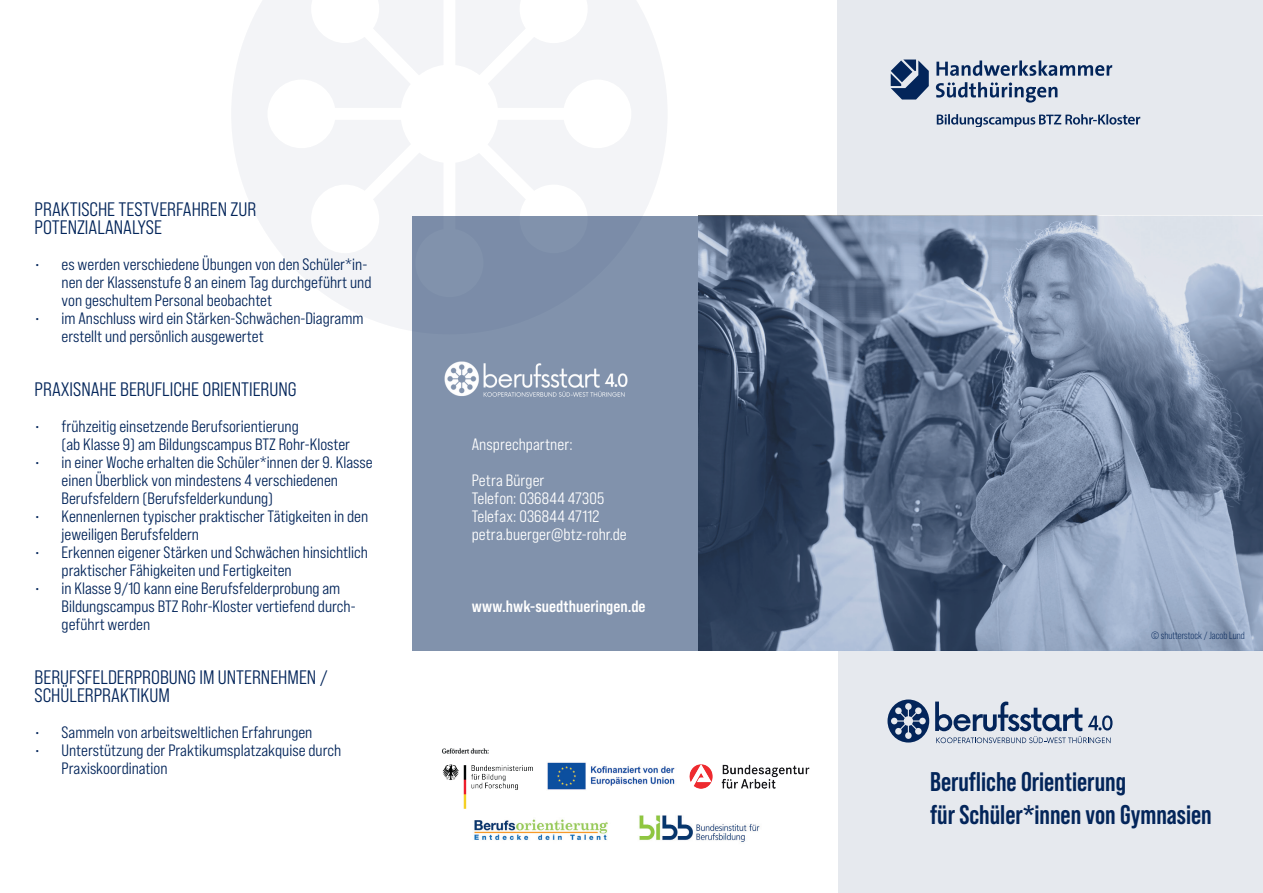
<style>
.page{position:relative;width:1263px;height:893px;background:#fff}
.page>*{position:absolute;margin:0;border:0;box-sizing:border-box;transform-origin:0 0}
.t1{font:700 27px/32.4px "Bebas Neue Pro";color:#03255a}
.t2{font:19.5px/18px "Bebas Neue Pro Sm E Md";color:#03255a}
.t3{font:16.5px/18px "Bebas Neue Pro Sm E Md";color:#03255a}
.t4{font:16.5px/18px "Bebas Neue Pro Sm E Md";letter-spacing:.005em;color:#fff}
.t5{font:16.5px "Bebas Neue Pro Sm E Bd";color:#fff}
.t6{font:10.5px "Bebas Neue Pro";color:#03255a}
</style>
<div class="page">
<div style="left:838px;top:650px;width:425px;height:243px;background:#e6e9ee"></div>
<div style="left:838px;top:0;width:425px;height:216px;background:#e6e9ee"></div>
<div style="left:412px;top:216px;width:851px;height:434px;background:#8192ac"></div>
<svg style="left:937px;top:114px;width:203px;height:13px"></svg>
<svg style="left:936px;top:82px;width:121px;height:21px"></svg>
<svg style="left:936px;top:61px;width:176px;height:15px"></svg>
<svg style="left:891px;top:60px;width:38px;height:40px"></svg>
<img style="left:698px;top:216px;width:565px;height:434px">
<img style="left:444px;top:361px;width:184px;height:36px">
<img style="left:474px;top:819px;width:134px;height:22px">
<img style="left:639px;top:815px;width:121px;height:27px">
<img style="left:442px;top:764px;width:91px;height:45px">
<img style="left:689px;top:764px;width:121px;height:25px">
<img style="left:547px;top:762px;width:128px;height:28px">
<img style="left:442px;top:748px;width:47px;height:6px">
<svg style="left:887px;top:699px;width:42px;height:43px"></svg>
<svg style="left:935px;top:702px;width:177px;height:41px"></svg>
<svg style="left:232px;top:0;width:435px;height:331px;fill:#f3f4f7"></svg>
<p class="t2" style="left:35px;top:200px;width:223px">PRAKTISCHE TESTVERFAHREN ZUR<br>POTENZIALANALYSE</p>
<p class="t3" style="left:62px;top:255px;width:311px;text-indent:-27px">• es werden verschiedene Übungen von den Schüler*in&shy;nen der Klassenstufe 8 an einem Tag durchgeführt und von geschultem Personal beobachtet</p>
<p class="t3" style="left:62px;top:309px;width:303px;text-indent:-27px">• im Anschluss wird ein Stärken-Schwächen-Diagramm erstellt und persönlich ausgewertet</p>
<p class="t2" style="left:35px;top:380px;width:263px">PRAXISNAHE BERUFLICHE ORIENTIERUNG</p>
<p class="t3" style="left:62px;top:417px;width:290px;text-indent:-27px">• frühzeitig einsetzende Berufsorientierung<br>(ab Klasse 9) am Bildungscampus BTZ Rohr-Kloster</p>
<p class="t3" style="left:62px;top:453px;width:313px;text-indent:-27px">• in einer Woche erhalten die Schüler*innen der 9. Klasse einen Überblick von mindestens 4 verschiedenen<br>Berufsfeldern (Berufsfelderkundung)</p>
<p class="t3" style="left:62px;top:507px;width:308px;text-indent:-27px">• Kennenlernen typischer praktischer Tätigkeiten in den jeweiligen Berufsfeldern</p>
<p class="t3" style="left:62px;top:543px;width:308px;text-indent:-27px">• Erkennen eigener Stärken und Schwächen hinsichtlich praktischer Fähigkeiten und Fertigkeiten</p>
<p class="t3" style="left:62px;top:579px;width:295px;text-indent:-27px">• in Klasse 9/10 kann eine Berufsfelderprobung am<br>Bildungscampus BTZ Rohr-Kloster vertiefend durch&shy;geführt werden</p>
<p class="t2" style="left:35px;top:668px;width:295px">BERUFSFELDERPROBUNG IM UNTERNEHMEN /<br>SCHÜLERPRAKTIKUM</p>
<p class="t3" style="left:35px;top:723px;width:279px">• Sammeln von arbeitsweltlichen Erfahrungen</p>
<p class="t3" style="left:62px;top:741px;width:281px;text-indent:-27px">• Unterstützung der Praktikumsplatzakquise durch<br>Praxiskoordination</p>
<p class="t4" style="left:472px;top:426px;width:102px;line-height:36px">Ansprechpartner:<br>Petra Bürger</p>
<p class="t4" style="left:472px;top:489px;width:157px">Telefon: 036844 47305<br>Telefax: 036844 47112 petra.buerger@btz-rohr.de</p>
<p class="t5" style="left:472px;top:596px;width:175px">www.hwk-suedthueringen.de</p>
<p class="t6" style="left:1151px;top:629px;width:95px">© shutterstock / Jacob Lund</p>
<h1 class="t1" style="left:930px;top:765px;width:283px">Berufliche Orientierung<br>für Schüler*innen von Gymnasien</h1>
</div>
